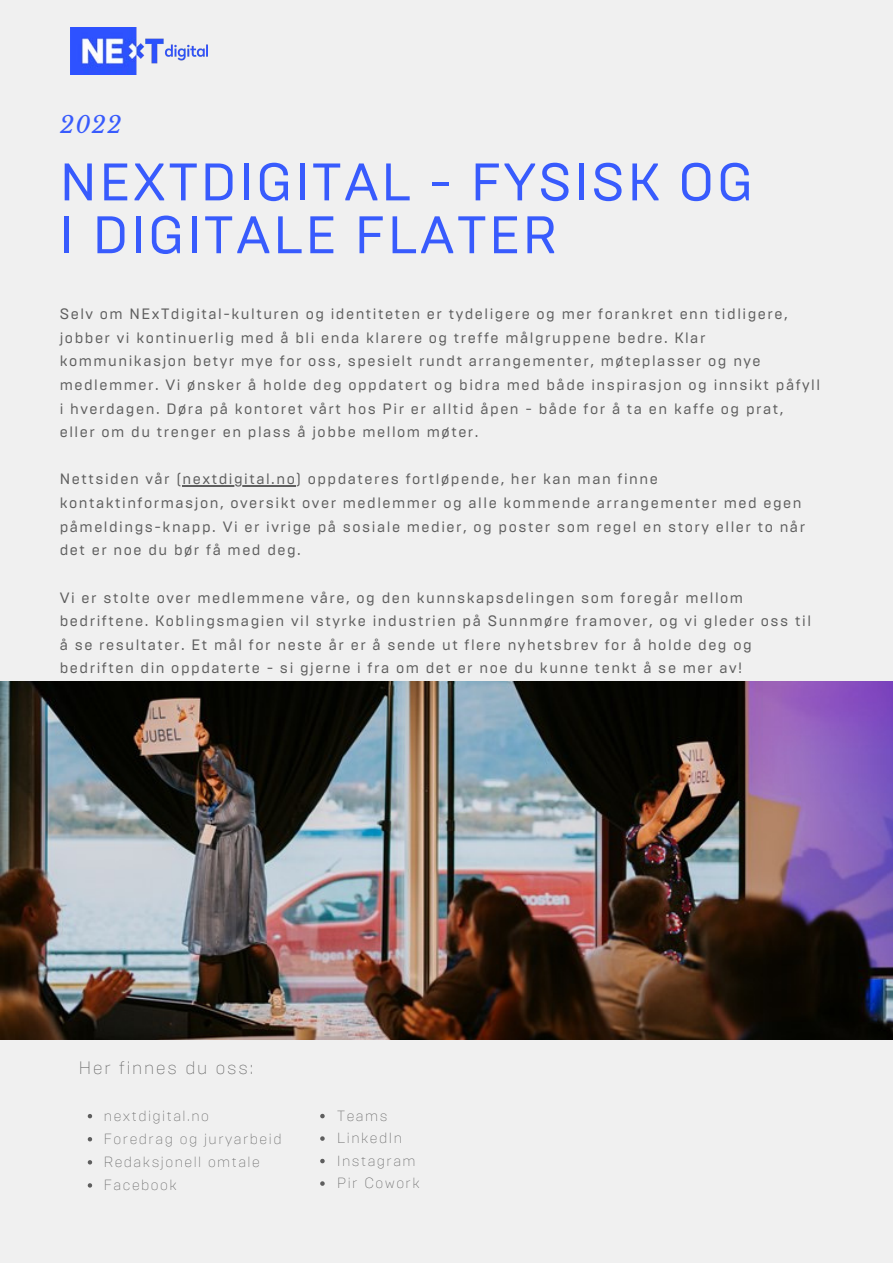
<style>
.page{position:relative;width:893px;height:1264px;background:#fff}
.page>*{position:absolute;margin:0;border:0;box-sizing:border-box;transform-origin:0 0}
.t1{font:52.65px/52.8px "Brutal Type";letter-spacing:.05em;color:#385bfd}
.t2{font:italic 23.1px "Libre Baskerville";color:#385bfd}
.t3{font:200 18px "Brutal Type";letter-spacing:.1em;color:#5e5e5e}
.t4{font:15px/23.5px "Brutal Type";letter-spacing:.1em;color:#5e5e5e}
.t5{font:200 14.7px/23.1px "Brutal Type";letter-spacing:.1em;color:#5e5e5e}
</style>
<div class="page">
<div style="left:0;top:0;width:892px;height:1262px;background:#f0f0f0"></div>
<img style="left:0;top:682px;width:892px;height:357px">
<hr style="left:182px;top:485px;width:114px;height:1px;background:#5e5e5e">
<svg style="left:88px;top:1114px;width:4px;height:4px"></svg>
<svg style="left:88px;top:1137px;width:4px;height:4px"></svg>
<svg style="left:88px;top:1160px;width:4px;height:4px"></svg>
<svg style="left:88px;top:1183px;width:4px;height:4px"></svg>
<img style="left:71px;top:27px;width:136px;height:47px">
<svg style="left:320px;top:1113px;width:4px;height:5px"></svg>
<svg style="left:320px;top:1136px;width:4px;height:4px"></svg>
<svg style="left:320px;top:1158px;width:4px;height:5px"></svg>
<svg style="left:320px;top:1181px;width:4px;height:4px"></svg>
<h2 class="t2" style="left:60px;top:111px;width:63px">2022</h2>
<h1 class="t1" style="left:60px;top:156px;width:694px">NEXTDIGITAL - FYSISK OG<br>I DIGITALE FLATER</h1>
<p class="t4" style="left:60px;top:302px;width:761px">Selv om NExTdigital-kulturen og identiteten er tydeligere og mer forankret enn tidligere, jobber vi kontinuerlig med å bli enda klarere og treffe målgruppene bedre. Klar kommunikasjon betyr mye for oss, spesielt rundt arrangementer, møteplasser og nye medlemmer. Vi ønsker å holde deg oppdatert og bidra med både inspirasjon og innsikt påfyll i hverdagen. Døra på kontoret vårt hos Pir er alltid åpen - både for å ta en kaffe og prat, eller om du trenger en plass å jobbe mellom møter.</p>
<p class="t4" style="left:60px;top:467px;width:746px">Nettsiden vår (nextdigital.no) oppdateres fortløpende, her kan man finne kontaktinformasjon, oversikt over medlemmer og alle kommende arrangementer med egen påmeldings-knapp. Vi er ivrige på sosiale medier, og poster som regel en story eller to når det er noe du bør få med deg.</p>
<p class="t4" style="left:60px;top:585px;width:752px">Vi er stolte over medlemmene våre, og den kunnskapsdelingen som foregår mellom bedriftene. Koblingsmagien vil styrke industrien på Sunnmøre framover, og vi gleder oss til å se resultater. Et mål for neste år er å sende ut flere nyhetsbrev for å holde deg og bedriften din oppdaterte - si gjerne i fra om det er noe du kunne tenkt å se mer av!</p>
<p class="t3" style="left:79px;top:1057px;width:176px">Her finnes du oss:</p>
<p class="t5" style="left:104px;top:1103px;width:179px">nextdigital.no<br>Foredrag og juryarbeid<br>Redaksjonell omtale<br>Facebook</p>
<p class="t5" style="left:337px;top:1104px;width:84px;line-height:22.5px">Teams<br>LinkedIn<br>Instagram<br>Pir Cowork</p>
</div>
